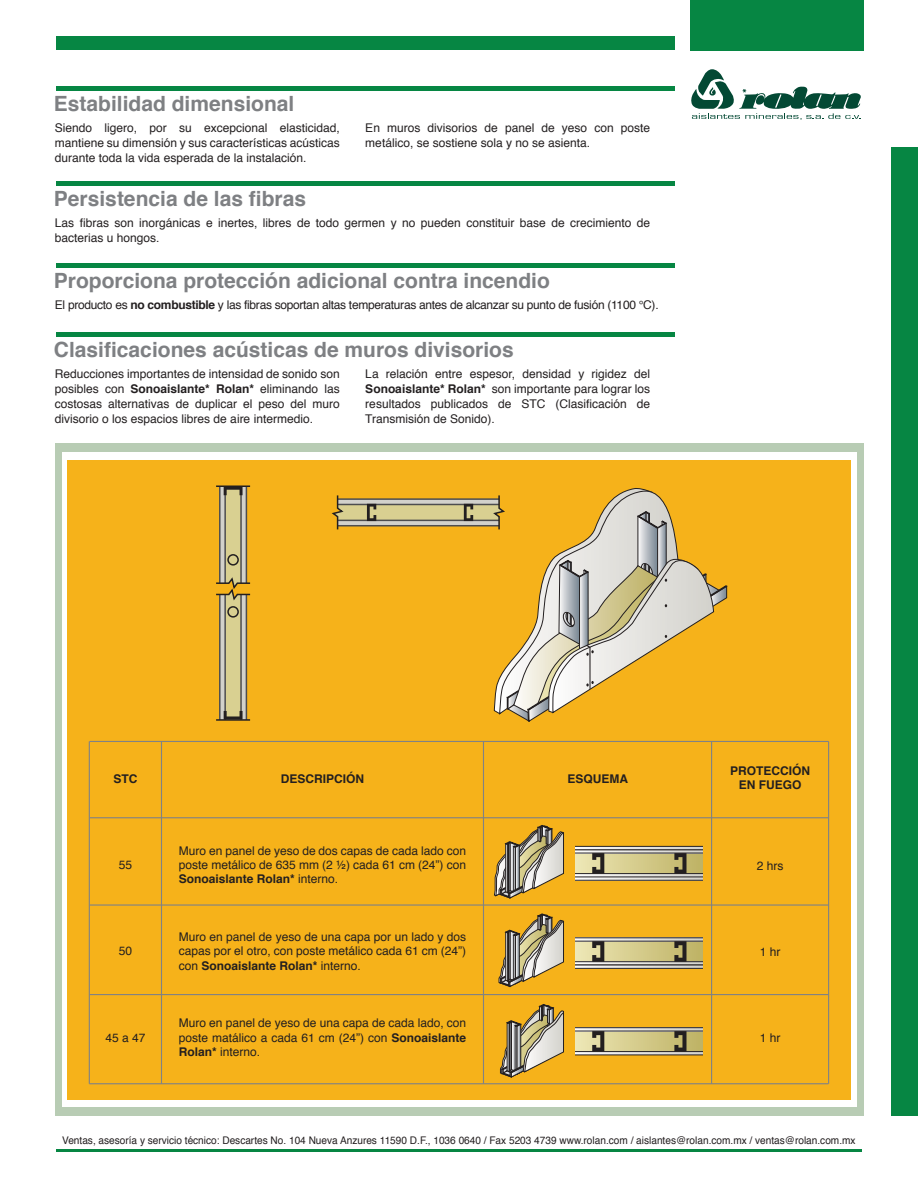
<style>
.page{position:relative;width:918px;height:1188px;background:#fff}
.page>*{position:absolute;margin:0;border:0;box-sizing:border-box;transform-origin:0 0}
.t1{font:700 21px "Helvetica";color:#7e8083}
.t2{font:12px/15px "Helvetica";color:#231f20;text-align:justify}
.t3{font:12px "Helvetica";letter-spacing:-.025em;color:#231f20}
.t4{font:700 12px/14.4px "Helvetica";color:#231f20;text-align:center}
.t5{font:10.5px "Helvetica";color:#231f20;scale:.96 1}
.s1{font-weight:700}
</style>
<div class="page">
<svg style="left:691px;top:69px;width:170px;height:51px"></svg>
<div style="left:56px;top:36px;width:619px;height:13px;background:#068643"></div>
<hr style="left:56px;top:1150px;width:806px;height:2px;background:#068643">
<div style="left:56px;top:86px;width:619px;height:5px;background:#068643"></div>
<div style="left:56px;top:181px;width:619px;height:5px;background:#068643"></div>
<div style="left:56px;top:263px;width:619px;height:5px;background:#068643"></div>
<div style="left:56px;top:332px;width:619px;height:5px;background:#068643"></div>
<div style="left:55px;top:444px;width:809px;height:672px;background:#b8ccb4"></div>
<div style="left:62px;top:453px;width:794px;height:654px;background:#fff"></div>
<div style="left:67px;top:461px;width:784px;height:639px;background:#f6b21a"></div>
<svg style="left:331px;top:488px;width:396px;height:234px"></svg>
<hr style="left:216px;top:719px;width:34px;height:2px;background:#231f20">
<hr style="left:216px;top:485px;width:34px;height:2px;background:#231f20">
<svg style="left:216px;top:486px;width:35px;height:234px"></svg>
<hr style="left:90px;top:817px;width:739px;height:1px;background:#808285">
<hr style="left:90px;top:904px;width:739px;height:2px;background:#808285">
<hr style="left:90px;top:741px;width:739px;height:1px;background:#808285">
<hr style="left:90px;top:994px;width:739px;height:1px;background:#808285">
<hr style="left:161px;top:741px;width:1px;height:343px;background:#808285">
<hr style="left:89px;top:741px;width:1px;height:343px;background:#808285">
<hr style="left:711px;top:741px;width:1px;height:343px;background:#808285">
<hr style="left:828px;top:741px;width:1px;height:343px;background:#808285">
<hr style="left:483px;top:741px;width:1px;height:343px;background:#808285">
<hr style="left:89px;top:1083px;width:739px;height:1px;background:#808285">
<svg style="left:576px;top:1028px;width:127px;height:27px;background:#b5ae87"></svg>
<svg style="left:576px;top:938px;width:127px;height:31px;background:#b0aa87"></svg>
<svg style="left:576px;top:846px;width:127px;height:34px;background:#b1ab8b"></svg>
<svg style="left:499px;top:914px;width:65px;height:73px"></svg>
<svg style="left:494px;top:825px;width:70px;height:74px"></svg>
<svg style="left:500px;top:1004px;width:64px;height:74px"></svg>
<div style="left:690px;top:0;width:174px;height:51px;background:#068643"></div>
<div style="left:891px;top:147px;width:27px;height:969px;background:#068643"></div>
<p class="t1" style="left:54px;top:87px;width:242px">Estabilidad dimensional</p>
<p class="t2" style="left:55px;top:120px;width:286px">Siendo ligero, por su excepcional elasticidad, mantiene su dimensión y sus características acústicas durante toda la vida esperada de la instalación.</p>
<p class="t2" style="left:365px;top:120px;width:286px">En muros divisorios de panel de yeso con poste metálico, se sostiene sola y no se asienta.</p>
<p class="t1" style="left:54px;top:182px;width:254px">Persistencia de las fibras</p>
<p class="t2" style="left:55px;top:215px;width:597px">Las fibras son inorgánicas e inertes, libres de todo germen y no pueden constituir base de crecimiento de bacterias u hongos.</p>
<p class="t1" style="left:54px;top:264px;width:497px">Proporciona protección adicional contra incendio</p>
<p class="t3" style="left:55px;top:295px;width:605px">El producto es <span class="s1">no combustible</span> y las fibras soportan altas temperaturas antes de alcanzar su punto de fusión (1100 °C).</p>
<p class="t1" style="left:54px;top:333px;width:461px">Clasificaciones acústicas de muros divisorios</p>
<p class="t2" style="left:55px;top:366px;width:286px">Reducciones importantes de intensidad de sonido son posibles con <span class="s1">Sonoaislante* Rolan*</span> eliminando las costosas alternativas de duplicar el peso del muro divisorio o los espacios libres de aire intermedio.</p>
<p class="t2" style="left:365px;top:366px;width:286px">La relación entre espesor, densidad y rigidez del <span class="s1">Sonoaislante* Rolan*</span> son importante para lograr los resultados publicados de STC (Clasificación de Transmisión de Sonido).</p>
<p class="t4" style="left:113px;top:771px;width:25px">STC</p>
<p class="t4" style="left:281px;top:771px;width:85px">DESCRIPCIÓN</p>
<p class="t4" style="left:568px;top:771px;width:62px">ESQUEMA</p>
<p class="t4" style="left:730px;top:764px;width:82px">PROTECCIÓN<br>EN FUEGO</p>
<p class="t2" style="left:119px;top:858px;width:15px">55</p>
<p class="t2" style="left:179px;top:844px;width:289px;line-height:14.4px">Muro en panel de yeso de dos capas de cada lado con poste metálico de 635 mm (2 ½) cada 61 cm (24”) con <span class="s1">Sonoaislante Rolan*</span> interno.</p>
<p class="t2" style="left:757px;top:858px;width:28px">2 hrs</p>
<p class="t2" style="left:119px;top:944px;width:15px">50</p>
<p class="t2" style="left:179px;top:930px;width:289px;line-height:14.4px">Muro en panel de yeso de una capa por un lado y dos capas por el otro, con poste metálico cada 61 cm (24”) con <span class="s1">Sonoaislante Rolan*</span> interno.</p>
<p class="t2" style="left:760px;top:945px;width:22px">1 hr</p>
<p class="t2" style="left:105px;top:1030px;width:42px">45 a 47</p>
<p class="t2" style="left:179px;top:1016px;width:289px;line-height:14.4px">Muro en panel de yeso de una capa de cada lado, con poste matálico a cada 61 cm (24”) con <span class="s1">Sonoaislante Rolan*</span> interno.</p>
<p class="t2" style="left:760px;top:1031px;width:22px">1 hr</p>
<p class="t5" style="left:62px;top:1132px;width:828px">Ventas, asesoría y servicio técnico: Descartes No. 104 Nueva Anzures 11590 D.F., 1036 0640 / Fax 5203 4739 www.rolan.com / aislantes@rolan.com.mx / ventas@rolan.com.mx</p>
</div>
